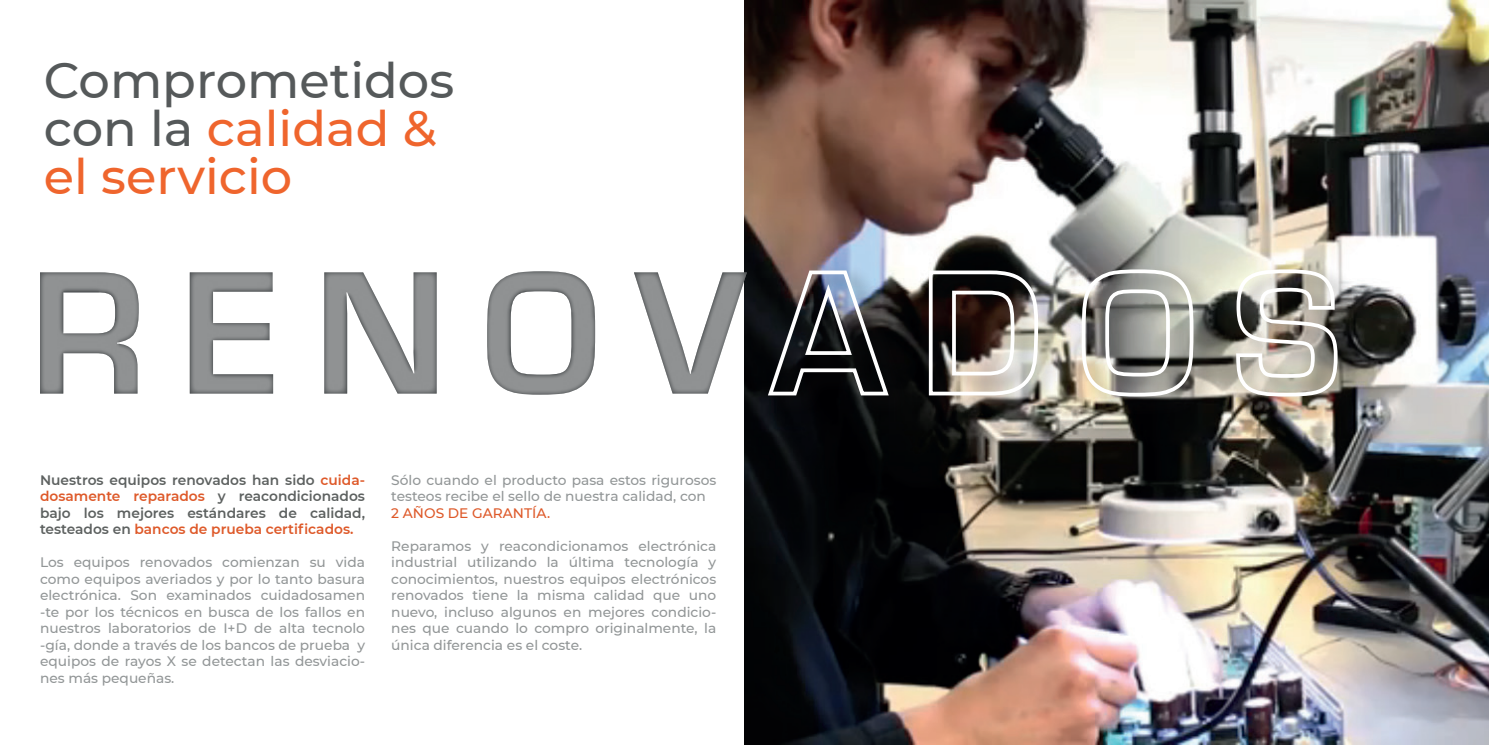
<style>
.page{position:relative;width:1489px;height:745px;background:#fff}
.page>*{position:absolute;margin:0;border:0;box-sizing:border-box;transform-origin:0 0}
.t1{font:500 49.5px/48.2px "Montserrat";color:#55595a}
.t2{font:500 13.75px/16.5px "Montserrat";color:#929697;text-align:justify}
.t3{font:600 13.75px/16.5px "Montserrat";color:#5d6160;text-align:justify}
.t4{font:500 13.75px "Montserrat";color:#de5929}
.s1{color:#ef652d}
.s2{color:#de5929}
</style>
<div class="page">
<img style="left:744px;top:0;width:744px;height:744px">
<svg style="left:40px;top:272px;width:99px;height:121px"></svg>
<svg style="left:190px;top:272px;width:83px;height:121px"></svg>
<svg style="left:324px;top:272px;width:112px;height:121px"></svg>
<svg style="left:487px;top:271px;width:108px;height:123px"></svg>
<svg style="left:634px;top:272px;width:112px;height:121px"></svg>
<img style="left:760px;top:260px;width:158px;height:163px">
<svg style="left:765px;top:268px;width:126px;height:129px;background:#47494e"></svg>
<img style="left:920px;top:260px;width:148px;height:163px">
<svg style="left:926px;top:268px;width:113px;height:129px;background:#766f6b"></svg>
<img style="left:1073px;top:258px;width:150px;height:167px">
<svg style="left:1079px;top:267px;width:116px;height:131px;background:#a2a19b"></svg>
<img style="left:1227px;top:258px;width:140px;height:167px">
<svg style="left:1234px;top:267px;width:105px;height:131px"></svg>
<h1 class="t1" style="left:44px;top:54px;width:412px">Comprometidos con la <span class="s1">calidad &amp; el servicio</span></h1>
<p class="t3" style="left:40px;top:470px;width:326px">Nuestros equipos renovados han sido <span class="s2">cuida&shy;dosamente reparados</span> y reacondicionados bajo los mejores estándares de calidad, testeados en <span class="s2">bancos de prueba certificados.</span></p>
<p class="t2" style="left:40px;top:553px;width:326px">Los equipos renovados comienzan su vida como equipos averiados y por lo tanto basura electrónica. Son examinados cuidadosamen -te por los técnicos en busca de los fallos en nuestros laboratorios de I+D de alta tecnolo -gía, donde a través de los bancos de prueba y equipos de rayos X se detectan las desviacio&shy;nes más pequeñas.</p>
<p class="t2" style="left:391px;top:470px;width:326px">Sólo cuando el producto pasa estos rigurosos testeos recibe el sello de nuestra calidad, con</p>
<p class="t4" style="left:391px;top:503px;width:160px">2 AÑOS DE GARANTÍA.</p>
<p class="t2" style="left:391px;top:536px;width:326px">Reparamos y reacondicionamos electrónica industrial utilizando la última tecnología y conocimientos, nuestros equipos electrónicos renovados tiene la misma calidad que uno nuevo, incluso algunos en mejores condicio&shy;nes que cuando lo compro originalmente, la única diferencia es el coste.</p>
</div>
